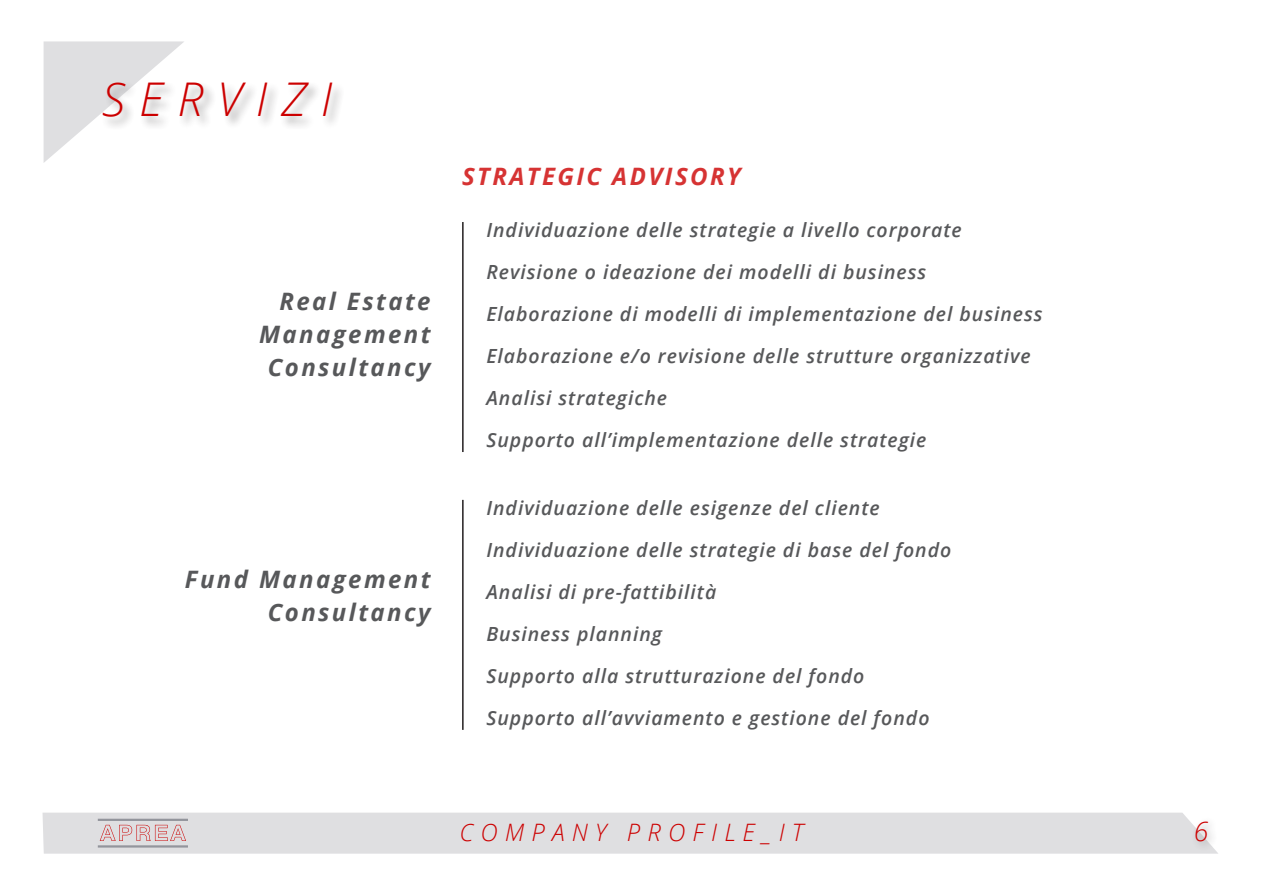
<style>
.page{position:relative;width:1263px;height:893px;background:#fff}
.page>*{position:absolute;margin:0;border:0;box-sizing:border-box;transform-origin:0 0}
.t1{font:italic 300 46.5px "Open Sans";letter-spacing:.3em;color:#c00}
.t2{font:italic 300 27px "Open Sans";color:#c00}
.t3{font:italic 700 24px/33px "Open Sans";letter-spacing:.1em;color:#57585a;text-align:right}
.t4{font:italic 300 24px "Open Sans";letter-spacing:.3em;color:#c00}
.t5{font:italic 700 24px "Open Sans";letter-spacing:.1em;color:#d63333}
.t6{font:italic 600 19.5px "Open Sans";letter-spacing:.05em;color:#57585a}
</style>
<div class="page">
<div style="left:43px;top:813px;width:1175px;height:41px;background:#dfdfe1"></div>
<svg style="left:44px;top:41px;width:140px;height:121px"></svg>
<div style="left:1191px;top:817px;width:27px;height:34px;background:#231f20;opacity:.45"></div>
<div style="left:100px;top:81px;width:245px;height:50px;background:#231f20;opacity:.45"></div>
<svg style="left:100px;top:825px;width:86px;height:16px"></svg>
<hr style="left:98px;top:819px;width:90px;height:2px;background:#93959c">
<hr style="left:98px;top:845px;width:90px;height:3px;background:#93959c">
<hr style="left:462px;top:222px;width:2px;height:230px;background:#231f20">
<hr style="left:462px;top:500px;width:2px;height:230px;background:#231f20">
<p class="t1" style="left:102px;top:68px;width:232px">SERVIZI</p>
<p class="t3" style="left:259px;top:284px;width:173px">Real Estate<br>Management<br>Consultancy</p>
<p class="t3" style="left:185px;top:562px;width:247px">Fund Management<br>Consultancy</p>
<p class="t5" style="left:462px;top:160px;width:280px">STRATEGIC ADVISORY</p>
<p class="t6" style="left:486px;top:216px;width:477px">Individuazione delle strategie a livello corporate</p>
<p class="t6" style="left:486px;top:258px;width:441px">Revisione o ideazione dei modelli di business</p>
<p class="t6" style="left:486px;top:300px;width:558px">Elaborazione di modelli di implementazione del business</p>
<p class="t6" style="left:486px;top:342px;width:546px">Elaborazione e/o revisione delle strutture organizzative</p>
<p class="t6" style="left:486px;top:384px;width:182px">Analisi strategiche</p>
<p class="t6" style="left:486px;top:426px;width:441px">Supporto all’implementazione delle strategie</p>
<p class="t6" style="left:486px;top:494px;width:395px">Individuazione delle esigenze del cliente</p>
<p class="t6" style="left:486px;top:536px;width:466px">Individuazione delle strategie di base del fondo</p>
<p class="t6" style="left:486px;top:578px;width:231px">Analisi di pre-fattibilità</p>
<p class="t6" style="left:486px;top:620px;width:177px">Business planning</p>
<p class="t6" style="left:486px;top:662px;width:379px">Supporto alla strutturazione del fondo</p>
<p class="t6" style="left:486px;top:704px;width:445px">Supporto all’avviamento e gestione del fondo</p>
<p class="t4" style="left:459px;top:816px;width:345px">COMPANY PROFILE_IT</p>
<p class="t2" style="left:1193px;top:813px;width:16px">6</p>
</div>
